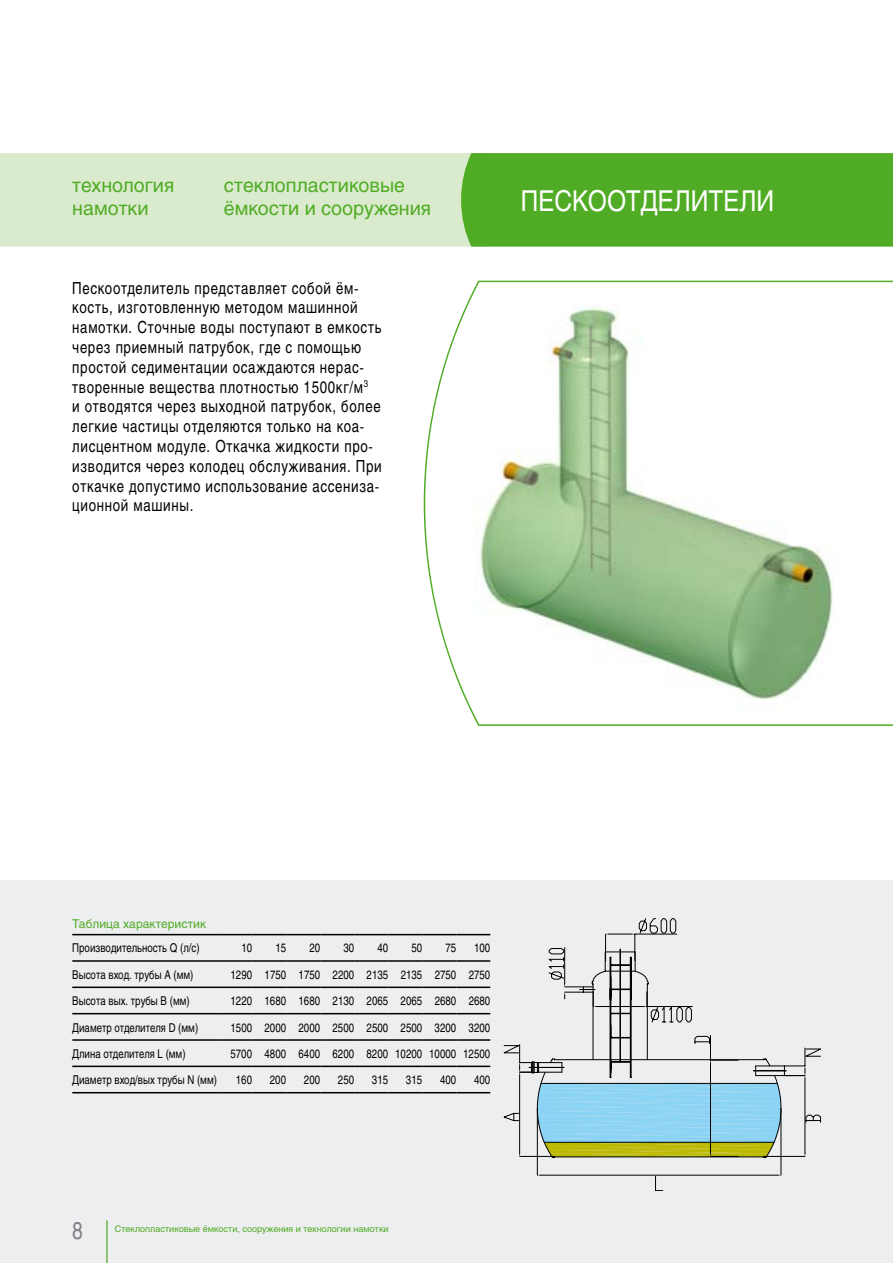
<style>
.page{position:relative;width:893px;height:1263px;background:#fff}
.page>*{position:absolute;margin:0;border:0;box-sizing:border-box;transform-origin:0 0}
.t1{font:28.5px "Helios";color:#fff;scale:.85 1}
.t2{font:24px "Helios";color:#818084;scale:.8 1}
.t3{font:19.5px/23.4px "Helios";color:#50ac25}
.t4{font:16.5px/19.8px "Helios";letter-spacing:.05em;color:#000;scale:.8 1}
.t5{font:12px "Helios";color:#000;scale:.8 1}
.t6{font:12px "Helios";color:#50ac25}
.t7{font:9px "Helios";color:#50ac25}
</style>
<div class="page">
<div style="left:0;top:880px;width:893px;height:383px;background:#edeeef"></div>
<div style="left:0;top:153px;width:461px;height:94px;background:#daebcd"></div>
<hr style="left:106px;top:1220px;width:2px;height:43px;background:#50ac25">
<div style="left:461px;top:153px;width:432px;height:94px;background:#50ac25"></div>
<hr style="left:72px;top:934px;width:146px;height:1px;background:#000">
<hr style="left:218px;top:934px;width:34px;height:1px;background:#000">
<hr style="left:252px;top:934px;width:34px;height:1px;background:#000">
<hr style="left:286px;top:934px;width:34px;height:1px;background:#000">
<hr style="left:320px;top:934px;width:34px;height:1px;background:#000">
<hr style="left:354px;top:934px;width:34px;height:1px;background:#000">
<hr style="left:388px;top:934px;width:34px;height:1px;background:#000">
<hr style="left:422px;top:934px;width:34px;height:1px;background:#000">
<hr style="left:456px;top:934px;width:34px;height:1px;background:#000">
<hr style="left:72px;top:960px;width:146px;height:2px;background:#000">
<hr style="left:218px;top:960px;width:34px;height:2px;background:#000">
<hr style="left:252px;top:960px;width:34px;height:2px;background:#000">
<hr style="left:286px;top:960px;width:34px;height:2px;background:#000">
<hr style="left:320px;top:960px;width:34px;height:2px;background:#000">
<hr style="left:354px;top:960px;width:34px;height:2px;background:#000">
<hr style="left:388px;top:960px;width:34px;height:2px;background:#000">
<hr style="left:422px;top:960px;width:34px;height:2px;background:#000">
<hr style="left:456px;top:960px;width:34px;height:2px;background:#000">
<hr style="left:72px;top:986px;width:146px;height:2px;background:#000">
<hr style="left:218px;top:986px;width:34px;height:2px;background:#000">
<hr style="left:252px;top:986px;width:34px;height:2px;background:#000">
<hr style="left:286px;top:986px;width:34px;height:2px;background:#000">
<hr style="left:320px;top:986px;width:34px;height:2px;background:#000">
<hr style="left:354px;top:986px;width:34px;height:2px;background:#000">
<hr style="left:388px;top:986px;width:34px;height:2px;background:#000">
<hr style="left:422px;top:986px;width:34px;height:2px;background:#000">
<hr style="left:456px;top:986px;width:34px;height:2px;background:#000">
<hr style="left:72px;top:1013px;width:146px;height:1px;background:#000">
<hr style="left:218px;top:1013px;width:34px;height:1px;background:#000">
<hr style="left:252px;top:1013px;width:34px;height:1px;background:#000">
<hr style="left:286px;top:1013px;width:34px;height:1px;background:#000">
<hr style="left:320px;top:1013px;width:34px;height:1px;background:#000">
<hr style="left:354px;top:1013px;width:34px;height:1px;background:#000">
<hr style="left:388px;top:1013px;width:34px;height:1px;background:#000">
<hr style="left:422px;top:1013px;width:34px;height:1px;background:#000">
<hr style="left:456px;top:1013px;width:34px;height:1px;background:#000">
<hr style="left:72px;top:1039px;width:146px;height:2px;background:#000">
<hr style="left:218px;top:1039px;width:34px;height:2px;background:#000">
<hr style="left:252px;top:1039px;width:34px;height:2px;background:#000">
<hr style="left:286px;top:1039px;width:34px;height:2px;background:#000">
<hr style="left:320px;top:1039px;width:34px;height:2px;background:#000">
<hr style="left:354px;top:1039px;width:34px;height:2px;background:#000">
<hr style="left:388px;top:1039px;width:34px;height:2px;background:#000">
<hr style="left:422px;top:1039px;width:34px;height:2px;background:#000">
<hr style="left:456px;top:1039px;width:34px;height:2px;background:#000">
<hr style="left:72px;top:1065px;width:146px;height:2px;background:#000">
<hr style="left:218px;top:1065px;width:34px;height:2px;background:#000">
<hr style="left:252px;top:1065px;width:34px;height:2px;background:#000">
<hr style="left:286px;top:1065px;width:34px;height:2px;background:#000">
<hr style="left:320px;top:1065px;width:34px;height:2px;background:#000">
<hr style="left:354px;top:1065px;width:34px;height:2px;background:#000">
<hr style="left:388px;top:1065px;width:34px;height:2px;background:#000">
<hr style="left:422px;top:1065px;width:34px;height:2px;background:#000">
<hr style="left:456px;top:1065px;width:34px;height:2px;background:#000">
<hr style="left:72px;top:1092px;width:146px;height:1px;background:#000">
<hr style="left:218px;top:1092px;width:34px;height:1px;background:#000">
<hr style="left:252px;top:1092px;width:34px;height:1px;background:#000">
<hr style="left:286px;top:1092px;width:34px;height:1px;background:#000">
<hr style="left:320px;top:1092px;width:34px;height:1px;background:#000">
<hr style="left:354px;top:1092px;width:34px;height:1px;background:#000">
<hr style="left:388px;top:1092px;width:34px;height:1px;background:#000">
<hr style="left:422px;top:1092px;width:34px;height:1px;background:#000">
<hr style="left:456px;top:1092px;width:34px;height:1px;background:#000">
<svg style="left:503px;top:918px;width:319px;height:273px"></svg>
<svg style="left:424px;top:281px;width:469px;height:445px"></svg>
<p class="t3" style="left:72px;top:173px;width:104px">технология намотки</p>
<p class="t3" style="left:224px;top:173px;width:209px">стеклопластиковые ёмкости и сооружения</p>
<p class="t4" style="left:72px;top:278px;width:388px">Пескоотделитель представляет собой ём&shy;кость, изготовленную методом машинной намотки. Сточные воды поступают в емкость через приемный патрубок, где с помощью простой седиментации осаждаются нерас&shy;творенные вещества плотностью 1500кг/м<sup>3<br></sup>и отводятся через выходной патрубок, более легкие частицы отделяются только на коа&shy;лисцентном модуле. Откачка жидкости про&shy;изводится через колодец обслуживания. При откачке допустимо использование ассениза&shy;ционной машины.</p>
<h1 class="t1" style="left:521px;top:184px;width:299px">ПЕСКООТДЕЛИТЕЛИ</h1>
<p class="t6" style="left:72px;top:916px;width:135px">Таблица характеристик</p>
<p class="t5" style="left:72px;top:941px;width:161px">Производительность Q (л/с)</p>
<p class="t5" style="left:241px;top:941px;width:15px">10</p>
<p class="t5" style="left:275px;top:941px;width:15px">15</p>
<p class="t5" style="left:309px;top:941px;width:15px">20</p>
<p class="t5" style="left:343px;top:941px;width:15px">30</p>
<p class="t5" style="left:377px;top:941px;width:15px">40</p>
<p class="t5" style="left:411px;top:941px;width:15px">50</p>
<p class="t5" style="left:445px;top:941px;width:15px">75</p>
<p class="t5" style="left:474px;top:941px;width:22px">100</p>
<p class="t5" style="left:72px;top:967px;width:153px">Высота вход. трубы A (мм)</p>
<p class="t5" style="left:231px;top:967px;width:326px">1290 1750 1750 2200 2135 2135 2750 2750</p>
<p class="t5" style="left:72px;top:994px;width:148px">Высота вых. трубы B (мм)</p>
<p class="t5" style="left:231px;top:994px;width:326px">1220 1680 1680 2130 2065 2065 2680 2680</p>
<p class="t5" style="left:72px;top:1020px;width:159px">Диаметр отделителя D (мм)</p>
<p class="t5" style="left:231px;top:1020px;width:326px">1500 2000 2000 2500 2500 2500 3200 3200</p>
<p class="t5" style="left:72px;top:1046px;width:143px">Длина отделителя L (мм)</p>
<p class="t5" style="left:231px;top:1046px;width:326px">5700 4800 6400 6200 8200 10200 10000 12500</p>
<p class="t5" style="left:72px;top:1073px;width:182px">Диаметр вход/вых трубы N (мм)</p>
<p class="t5" style="left:236px;top:1073px;width:22px">160</p>
<p class="t5" style="left:270px;top:1073px;width:22px">200</p>
<p class="t5" style="left:304px;top:1073px;width:22px">200</p>
<p class="t5" style="left:338px;top:1073px;width:22px">250</p>
<p class="t5" style="left:372px;top:1073px;width:22px">315</p>
<p class="t5" style="left:406px;top:1073px;width:22px">315</p>
<p class="t5" style="left:440px;top:1073px;width:22px">400</p>
<p class="t5" style="left:474px;top:1073px;width:22px">400</p>
<h2 class="t2" style="left:72px;top:1216px;width:15px">8</h2>
<p class="t7" style="left:115px;top:1223px;width:275px">Стеклопластиковые ёмкости, сооружения и технологии намотки</p>
</div>
